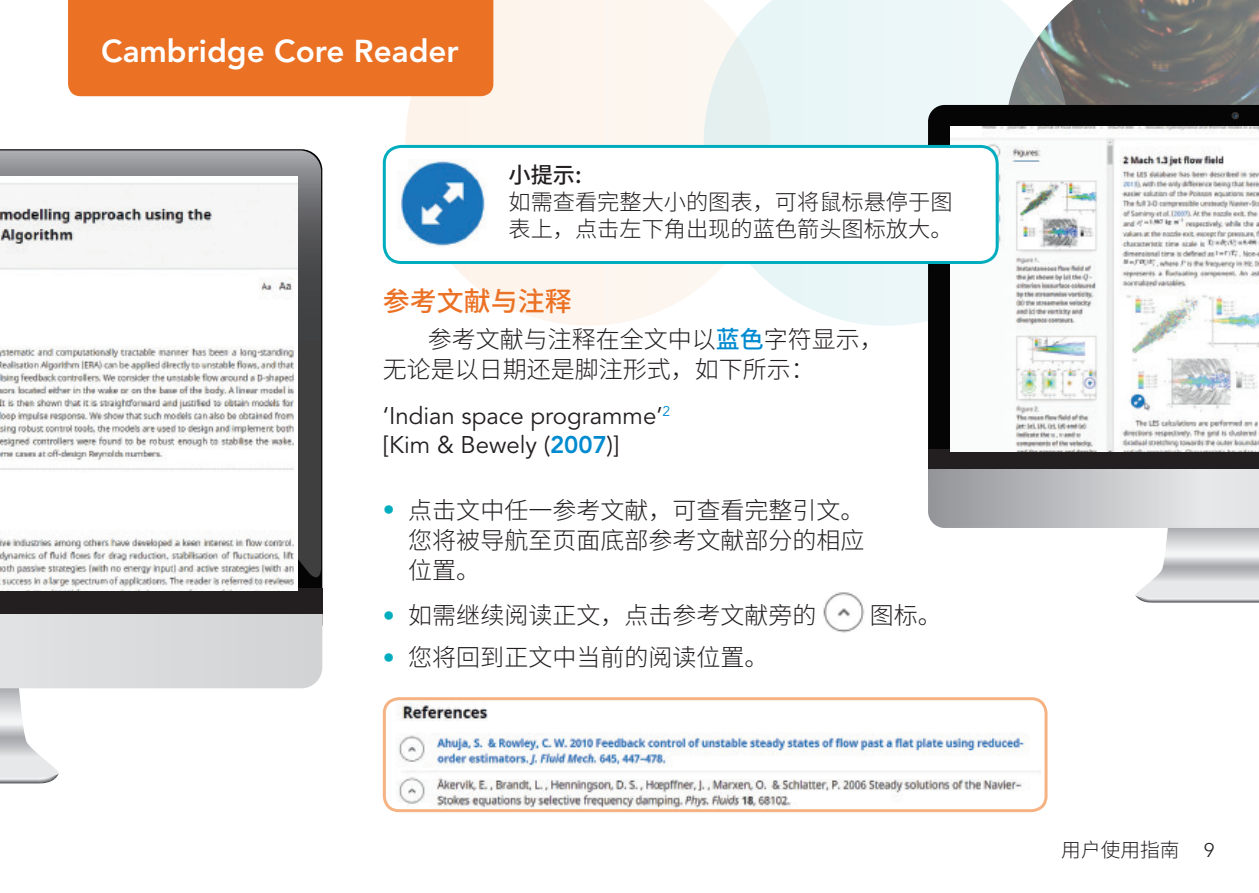
<style>
.page{position:relative;width:1259px;height:893px;background:#fff}
.page>*{position:absolute;margin:0;border:0;box-sizing:border-box;transform-origin:0 0}
.t1{font:800 31.5px "Avenir LT Std";color:#fff}
.t2{font:500 27px "Noto Sans CJ Ksc";color:#eb7125}
.t3{font:300 24px/30px "Noto Sans CJ Ksc";color:#231f20}
.t4{font:24px/28.8px "Avenir LT Std";color:#231f20}
.t5{font:300 22.2px/27px "Noto Sans CJ Ksc";color:#231f20}
.t6{font:500 22.2px "Noto Sans CJ Ksc";color:#231f20}
.t7{font:300 19.8px "Noto Sans CJ Ksc";color:#231f20}
.t8{font:300 19.8px "Avenir LT Std";color:#231f20}
.s1{font-weight:500;color:#008ad0}
.s2{font-weight:800;color:#008ad0}
.s3{font-family:"Avenir LT Std";font-weight:400;color:#00adbe}
</style>
<div class="page">
<img style="left:1069px;top:0;width:190px;height:105px">
<svg style="left:405px;top:0;width:299px;height:326px;fill:#fdf5ee"></svg>
<svg style="left:704px;top:0;width:365px;height:326px;fill:#eaf6f8"></svg>
<div style="left:68px;top:0;width:425px;height:96px;background:#eb7125"></div>
<svg style="left:0;top:613px;width:322px;height:170px"></svg>
<div style="left:0;top:588px;width:322px;height:25px;background:#231f20"></div>
<svg style="left:0;top:150px;width:321px;height:427px;background:#6e6f71"></svg>
<img style="left:0;top:177px;width:297px;height:414px">
<img style="left:823px;top:592px;width:41px;height:41px">
<div style="left:928px;top:105px;width:331px;height:344px;background:#040504"></div>
<svg style="left:1231px;top:112px;width:7px;height:7px"></svg>
<svg style="left:928px;top:469px;width:331px;height:134px"></svg>
<div style="left:928px;top:449px;width:331px;height:20px;background:#231f20"></div>
<img style="left:950px;top:126px;width:309px;height:325px">
<div style="left:384px;top:146px;width:613px;height:116px;background:#fff;border-radius:17px"></div>
<div style="left:383px;top:145px;width:615px;height:119px;border:3px solid #00adbe;border-radius:17px"></div>
<img style="left:397px;top:161px;width:88px;height:85px">
<img style="left:387px;top:701px;width:659px;height:110px">
<div style="left:383px;top:697px;width:664px;height:115px;border:3px solid #f5b383;border-radius:15px"></div>
<h1 class="t1" style="left:101px;top:33px;width:359px">Cambridge Core Reader</h1>
<p class="t6" style="left:508px;top:162px;width:75px">小提示:</p>
<p class="t5" style="left:508px;top:188px;width:445px">如需查看完整大小的图表，可将鼠标悬停于图表上，点击左下角出现的蓝色箭头图标放大。</p>
<p class="t2" style="left:383px;top:286px;width:190px">参考文献与注释</p>
<p class="t3" style="left:383px;top:325px;width:503px;text-indent:45px">参考文献与注释在全文中以<span class="s1">蓝色</span>字符显示，无论是以日期还是脚注形式，如下所示：</p>
<p class="t4" style="left:383px;top:402px;width:289px">‘Indian space programme’<sup>2 </sup>[Kim &amp; Bewely (<span class="s2">2007</span>)]</p>
<p class="t3" style="left:408px;top:496px;width:457px;text-align:justify;text-indent:-26px"><span class="s3">•</span> 点击文中任一参考文献，可查看完整引文。您将被导航至页面底部参考文献部分的相应位置。</p>
<p class="t3" style="left:383px;top:601px;width:435px"><span class="s3">•</span> 如需继续阅读正文，点击参考文献旁的</p>
<p class="t3" style="left:869px;top:601px;width:73px">图标。</p>
<p class="t3" style="left:383px;top:643px;width:387px"><span class="s3">•</span> 您将回到正文中当前的阅读位置。</p>
<p class="t7" style="left:1061px;top:838px;width:120px">用户使用指南</p>
<p class="t8" style="left:1204px;top:838px;width:12px">9</p>
</div>
